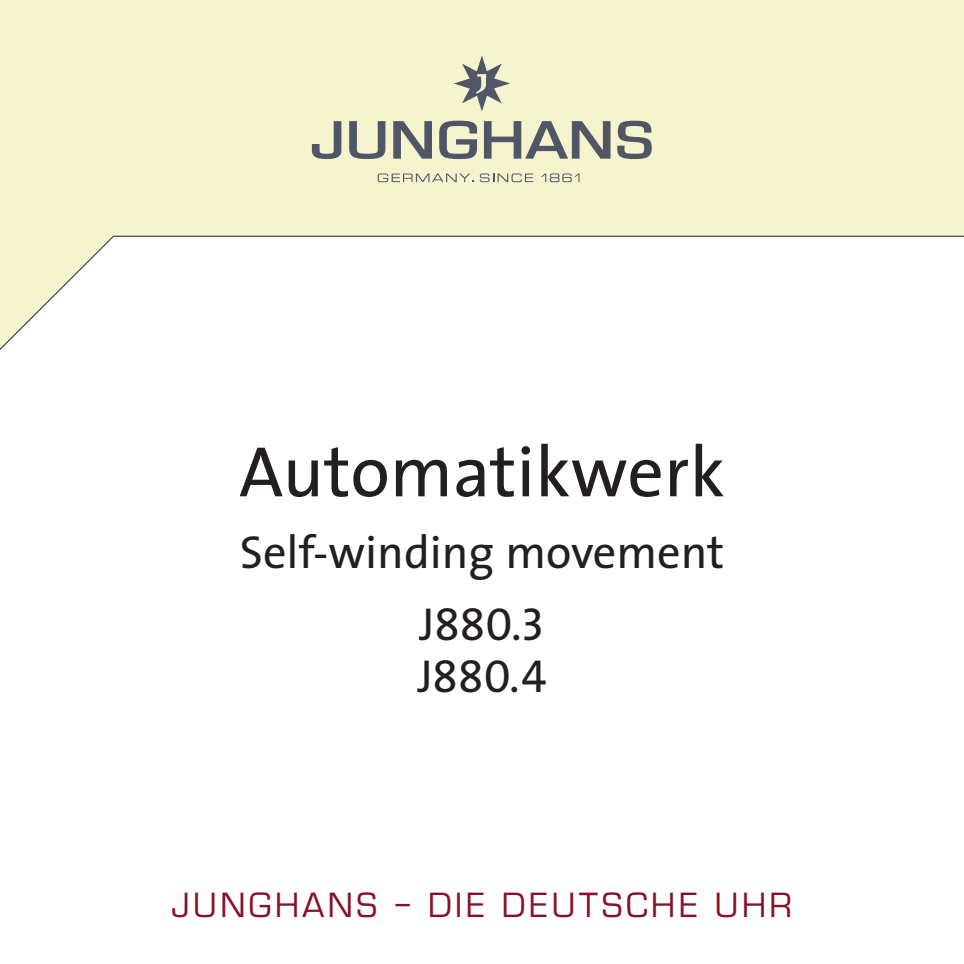
<style>
.page{position:relative;width:964px;height:964px;background:#fff}
.page>*{position:absolute;margin:0;border:0;box-sizing:border-box;transform-origin:0 0}
.t1{font:72px "The Sans";color:#231f20}
.t2{font:46.4px "The Sans";color:#231f20}
.t3{font:46.4px/52px "The Sans Caps";color:#231f20}
.t4{font:32px "Eurostile DCD";letter-spacing:.09em;color:#871227}
</style>
<div class="page">
<div style="left:0;top:0;width:964px;height:235px;background:#f6f3cf"></div>
<svg style="left:0;top:235px;width:964px;height:116px"></svg>
<svg style="left:454px;top:55px;width:56px;height:57px;background:#bfbfac"></svg>
<svg style="left:617px;top:121px;width:35px;height:38px"></svg>
<svg style="left:484px;top:121px;width:126px;height:38px;background:#a9ab9f"></svg>
<svg style="left:439px;top:121px;width:38px;height:38px"></svg>
<svg style="left:393px;top:121px;width:39px;height:38px"></svg>
<svg style="left:349px;top:121px;width:36px;height:38px"></svg>
<svg style="left:312px;top:121px;width:29px;height:38px"></svg>
<svg style="left:378px;top:173px;width:95px;height:9px"></svg>
<svg style="left:480px;top:173px;width:53px;height:9px"></svg>
<svg style="left:541px;top:173px;width:38px;height:9px"></svg>
<h1 class="t1" style="left:239px;top:444px;width:487px">Automatikwerk</h1>
<h2 class="t2" style="left:240px;top:534px;width:486px">Self-winding movement</h2>
<h2 class="t3" style="left:417px;top:603px;width:131px">J880.3<br>J880.4</h2>
<p class="t4" style="left:172px;top:893px;width:622px">JUNGHANS – DIE DEUTSCHE UHR</p>
</div>
